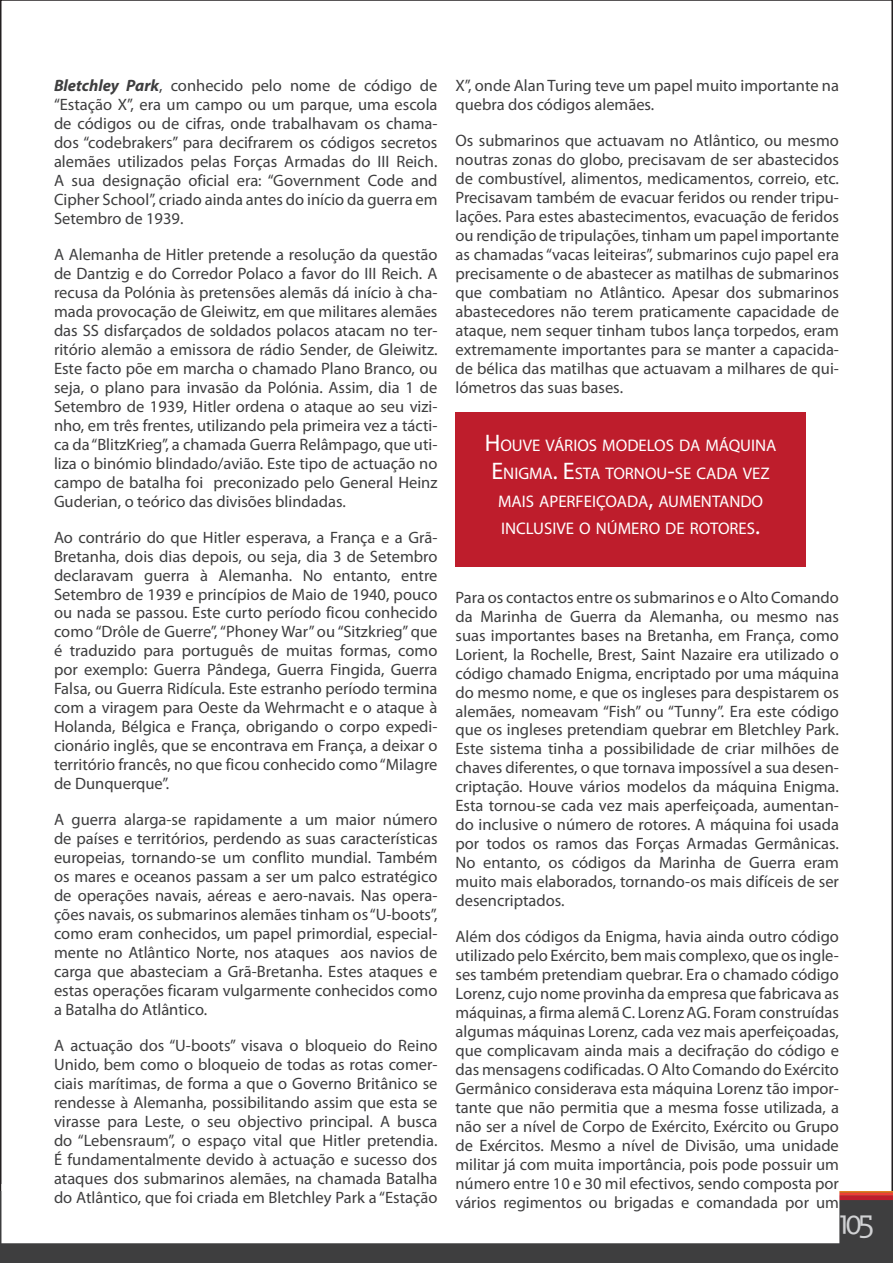
<style>
.page{position:relative;width:893px;height:1263px;background:#fff}
.page>*{position:absolute;margin:0;border:0;box-sizing:border-box;transform-origin:0 0}
.t1{font:33px "Slabo 27 px";color:#d1d2d4}
.t2{font:16.8px/27.6px "Myriad Pro";color:#fff;text-align:center}
.t3{font:16.5px/18.9px "Myriad Pro";color:#3e3e3f;text-align:justify}
.s1{font-weight:700;font-style:italic}
.s2{font-size:24px}
</style>
<div class="page">
<div style="left:0;top:1191px;width:893px;height:72px;background:#3e3e3f"></div>
<div style="left:830px;top:1195px;width:63px;height:5px;background:#be1d2c"></div>
<hr style="left:830px;top:1192px;width:63px;height:3px;background:#ee3e35">
<hr style="left:830px;top:1191px;width:63px;height:1px;background:#f1851e">
<div style="left:2px;top:1185px;width:837px;height:57px;background:#fff"></div>
<div style="left:1px;top:1184px;width:838px;height:59px;border:2px solid #fff"></div>
<div style="left:455px;top:412px;width:351px;height:155px;background:#be1d2c"></div>
<p class="t3" style="left:54px;top:76px;width:385px"><span class="s1">Bletchley Park</span>, conhecido pelo nome de código de “Estação X”, era um campo ou um parque, uma escola de códigos ou de cifras, onde trabalhavam os chama&shy;dos “codebrakers” para decifrarem os códigos secretos alemães utilizados pelas Forças Armadas do III Reich.<br>A sua designação oficial era: “Government Code and Cipher School”, criado ainda antes do início da guerra em Setembro de 1939.</p>
<p class="t3" style="left:54px;top:245px;width:385px">A Alemanha de Hitler pretende a resolução da questão de Dantzig e do Corredor Polaco a favor do III Reich. A recusa da Polónia às pretensões alemãs dá início à cha&shy;mada provocação de Gleiwitz, em que militares alemães das SS disfarçados de soldados polacos atacam no ter&shy;ritório alemão a emissora de rádio Sender, de Gleiwitz.<br>Este facto põe em marcha o chamado Plano Branco, ou seja, o plano para invasão da Polónia. Assim, dia 1 de Setembro de 1939, Hitler ordena o ataque ao seu vizi&shy;nho, em três frentes, utilizando pela primeira vez a tácti&shy;ca da “BlitzKrieg”, a chamada Guerra Relâmpago, que uti&shy;liza o binómio blindado/avião. Este tipo de actuação no campo de batalha foi preconizado pelo General Heinz Guderian, o teórico das divisões blindadas.</p>
<p class="t3" style="left:54px;top:527px;width:385px">Ao contrário do que Hitler esperava, a França e a Grã-Bretanha, dois dias depois, ou seja, dia 3 de Setembro declaravam guerra à Alemanha. No entanto, entre Setembro de 1939 e princípios de Maio de 1940, pouco ou nada se passou. Este curto período ficou conhecido como “Drôle de Guerre”, “Phoney War” ou “Sitzkrieg” que é traduzido para português de muitas formas, como por exemplo: Guerra Pândega, Guerra Fingida, Guerra Falsa, ou Guerra Ridícula. Este estranho período termina com a viragem para Oeste da Wehrmacht e o ataque à Holanda, Bélgica e França, obrigando o corpo expedi&shy;cionário inglês, que se encontrava em França, a deixar o território francês, no que ficou conhecido como “Milagre de Dunquerque”.</p>
<p class="t3" style="left:54px;top:810px;width:385px">A guerra alarga-se rapidamente a um maior número de países e territórios, perdendo as suas características europeias, tornando-se um conflito mundial. Também os mares e oceanos passam a ser um palco estratégico de operações navais, aéreas e aero-navais. Nas opera&shy;ções navais, os submarinos alemães tinham os “U-boots”, como eram conhecidos, um papel primordial, especial&shy;mente no Atlântico Norte, nos ataques aos navios de carga que abasteciam a Grã-Bretanha. Estes ataques e estas operações ficaram vulgarmente conhecidos como a Batalha do Atlântico.</p>
<p class="t3" style="left:54px;top:1036px;width:385px">A actuação dos “U-boots” visava o bloqueio do Reino Unido, bem como o bloqueio de todas as rotas comer&shy;ciais marítimas, de forma a que o Governo Britânico se rendesse à Alemanha, possibilitando assim que esta se virasse para Leste, o seu objectivo principal. A busca do “Lebensraum”, o espaço vital que Hitler pretendia.<br>É fundamentalmente devido à actuação e sucesso dos ataques dos submarinos alemães, na chamada Batalha do Atlântico, que foi criada em Bletchley Park a “Estação</p>
<p class="t3" style="left:455px;top:76px;width:385px">X”, onde Alan Turing teve um papel muito importante na quebra dos códigos alemães.</p>
<p class="t3" style="left:455px;top:131px;width:385px">Os submarinos que actuavam no Atlântico, ou mesmo noutras zonas do globo, precisavam de ser abastecidos de combustível, alimentos, medicamentos, correio, etc.<br>Precisavam também de evacuar feridos ou render tripu&shy;lações. Para estes abastecimentos, evacuação de feridos ou rendição de tripulações, tinham um papel importante as chamadas “vacas leiteiras”, submarinos cujo papel era precisamente o de abastecer as matilhas de submarinos que combatiam no Atlântico. Apesar dos submarinos abastecedores não terem praticamente capacidade de ataque, nem sequer tinham tubos lança torpedos, eram extremamente importantes para se manter a capacida&shy;de bélica das matilhas que actuavam a milhares de qui&shy;lómetros das suas bases.</p>
<p class="t2" style="left:485px;top:432px;width:293px"><span class="s2">H</span> OUVE VÁRIOS MODELOS DA MÁQUINA<br><span class="s2">E</span>NIGMA<span class="s2">. E</span>STA TORNOU<span class="s2">-</span>SE CADA VEZ<br>MAIS APERFEIÇOADA<span class="s2">,</span> AUMENTANDO<br>INCLUSIVE O NÚMERO DE ROTORES<span class="s2">.</span></p>
<p class="t3" style="left:455px;top:587px;width:385px">Para os contactos entre os submarinos e o Alto Comando da Marinha de Guerra da Alemanha, ou mesmo nas suas importantes bases na Bretanha, em França, como Lorient, la Rochelle, Brest, Saint Nazaire era utilizado o código chamado Enigma, encriptado por uma máquina do mesmo nome, e que os ingleses para despistarem os alemães, nomeavam “Fish” ou “Tunny”. Era este código que os ingleses pretendiam quebrar em Bletchley Park.<br>Este sistema tinha a possibilidade de criar milhões de chaves diferentes, o que tornava impossível a sua desen&shy;criptação. Houve vários modelos da máquina Enigma.<br>Esta tornou-se cada vez mais aperfeiçoada, aumentan&shy;do inclusive o número de rotores. A máquina foi usada por todos os ramos das Forças Armadas Germânicas.<br>No entanto, os códigos da Marinha de Guerra eram muito mais elaborados, tornando-os mais difíceis de ser desencriptados.</p>
<p class="t3" style="left:455px;top:927px;width:385px">Além dos códigos da Enigma, havia ainda outro código utilizado pelo Exército, bem mais complexo, que os ingle&shy;ses também pretendiam quebrar. Era o chamado código Lorenz, cujo nome provinha da empresa que fabricava as máquinas, a firma alemã C. Lorenz AG. Foram construídas algumas máquinas Lorenz, cada vez mais aperfeiçoadas, que complicavam ainda mais a decifração do código e das mensagens codificadas. O Alto Comando do Exército Germânico considerava esta máquina Lorenz tão impor&shy;tante que não permitia que a mesma fosse utilizada, a não ser a nível de Corpo de Exército, Exército ou Grupo de Exércitos. Mesmo a nível de Divisão, uma unidade militar já com muita importância, pois pode possuir um número entre 10 e 30 mil efectivos, sendo composta por vários regimentos ou brigadas e comandada por um</p>
<h1 class="t1" style="left:839px;top:1203px;width:37px">105</h1>
</div>
